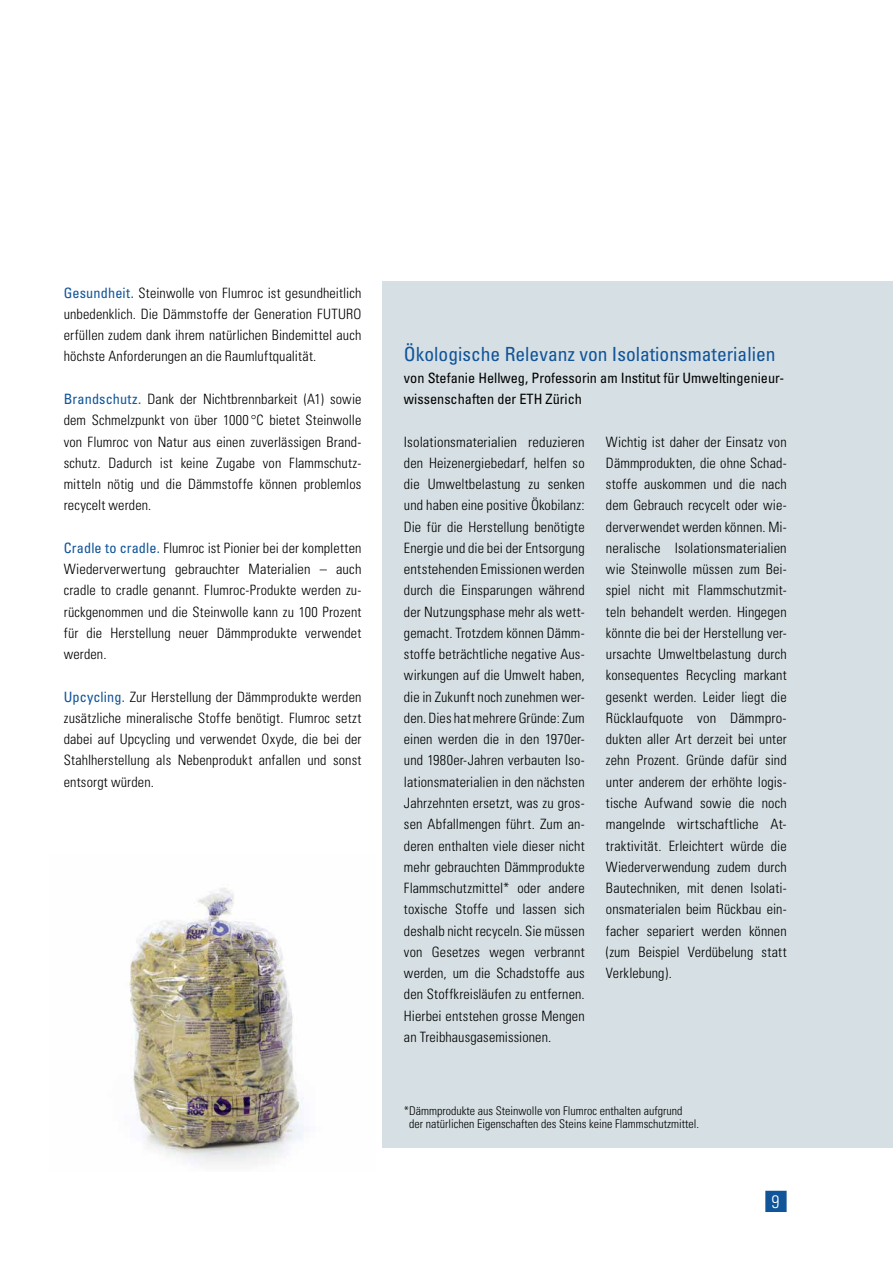
<style>
.page{position:relative;width:893px;height:1263px;background:#fff}
.page>*{position:absolute;margin:0;border:0;box-sizing:border-box;transform-origin:0 0}
.t1{font:condensed 19.5px "Univers";color:#105499}
.t2{font:300 condensed 18px "Univers";color:#fff}
.t3{font:300 condensed 14.25px/21.3px "Univers";letter-spacing:.01em;color:#000;text-align:justify}
.t4{font:condensed 14.25px/21.3px "Univers";color:#000}
.t5{font:300 condensed 12px/13.5px "Univers";color:#000}
.s1{font-weight:400;color:#105499}
</style>
<div class="page">
<img style="left:129px;top:888px;width:175px;height:276px">
<div style="left:765px;top:1191px;width:22px;height:21px;background:#105499;border:2px solid #105499"></div>
<div style="left:383px;top:281px;width:510px;height:866px;background:#d6dfe3"></div>
<p class="t3" style="left:64px;top:282px;width:299px"><span class="s1">Gesundheit.</span> Steinwolle von Flumroc ist gesundheitlich unbedenklich. Die Dämmstoffe der Generation FUTURO erfüllen zudem dank ihrem natürlichen Bindemittel auch höchste Anforderungen an die Raumluftqualität.</p>
<p class="t3" style="left:64px;top:388px;width:299px"><span class="s1">Brandschutz.</span> Dank der Nichtbrennbarkeit (A1) sowie dem Schmelzpunkt von über 1000 °C bietet Steinwolle von Flumroc von Natur aus einen zuverlässigen Brand&shy;schutz. Dadurch ist keine Zugabe von Flammschutz&shy;mitteln nötig und die Dämmstoffe können problemlos recycelt werden.</p>
<p class="t3" style="left:64px;top:537px;width:299px"><span class="s1">Cradle to cradle.</span> Flumroc ist Pionier bei der kompletten Wiederverwertung gebrauchter Materialien – auch cradle to cradle genannt. Flumroc-Produkte werden zu&shy;rückgenommen und die Steinwolle kann zu 100 Prozent für die Herstellung neuer Dämmprodukte verwendet werden.</p>
<p class="t3" style="left:64px;top:686px;width:299px"><span class="s1">Upcycling.</span> Zur Herstellung der Dämmprodukte werden zusätzliche mineralische Stoffe benötigt. Flumroc setzt dabei auf Upcycling und verwendet Oxyde, die bei der Stahlherstellung als Nebenprodukt anfallen und sonst entsorgt würden.</p>
<h1 class="t1" style="left:404px;top:342px;width:373px">Ökologische Relevanz von Isolationsmaterialien</h1>
<p class="t4" style="left:404px;top:367px;width:382px">von Stefanie Hellweg, Professorin am Institut für Umweltingenieur&shy;wissenschaften der ETH Zürich</p>
<p class="t3" style="left:404px;top:431px;width:182px">Isolationsmaterialien reduzieren den Heizenergiebedarf, helfen so die Umweltbelastung zu senken und haben eine positive Ökobilanz:<br>Die für die Herstellung benötigte Energie und die bei der Entsorgung entstehenden Emissionen werden durch die Einsparungen während der Nutzungsphase mehr als wett&shy;gemacht. Trotzdem können Dämm&shy;stoffe beträchtliche negative Aus&shy;wirkungen auf die Umwelt haben, die in Zukunft noch zunehmen wer&shy;den. Dies hat mehrere Gründe: Zum einen werden die in den 1970er&shy;und 1980er-Jahren verbauten Iso&shy;lationsmaterialien in den nächsten Jahrzehnten ersetzt, was zu gros&shy;sen Abfallmengen führt. Zum an&shy;deren enthalten viele dieser nicht mehr gebrauchten Dämmprodukte Flammschutzmittel* oder andere toxische Stoffe und lassen sich deshalb nicht recyceln. Sie müssen von Gesetzes wegen verbrannt werden, um die Schadstoffe aus den Stoffkreisläufen zu entfernen.<br>Hierbei entstehen grosse Mengen an Treibhausgasemissionen.</p>
<p class="t3" style="left:606px;top:431px;width:182px">Wichtig ist daher der Einsatz von Dämmprodukten, die ohne Schad&shy;stoffe auskommen und die nach dem Gebrauch recycelt oder wie&shy;derverwendet werden können. Mi&shy;neralische Isolationsmaterialien wie Steinwolle müssen zum Bei&shy;spiel nicht mit Flammschutzmit&shy;teln behandelt werden. Hingegen könnte die bei der Herstellung ver&shy;ursachte Umweltbelastung durch konsequentes Recycling markant gesenkt werden. Leider liegt die Rücklaufquote von Dämmpro&shy;dukten aller Art derzeit bei unter zehn Prozent. Gründe dafür sind unter anderem der erhöhte logis&shy;tische Aufwand sowie die noch mangelnde wirtschaftliche At&shy;traktivität. Erleichtert würde die Wiederverwendung zudem durch Bautechniken, mit denen Isolati&shy;onsmaterialen beim Rückbau ein&shy;facher separiert werden können (zum Beispiel Verdübelung statt Verklebung).</p>
<p class="t5" style="left:409px;top:1103px;width:291px;text-indent:-5px">*Dämmprodukte aus Steinwolle von Flumroc enthalten aufgrund der natürlichen Eigenschaften des Steins keine Flammschutzmittel.</p>
<p class="t2" style="left:771px;top:1191px;width:9px">9</p>
</div>
